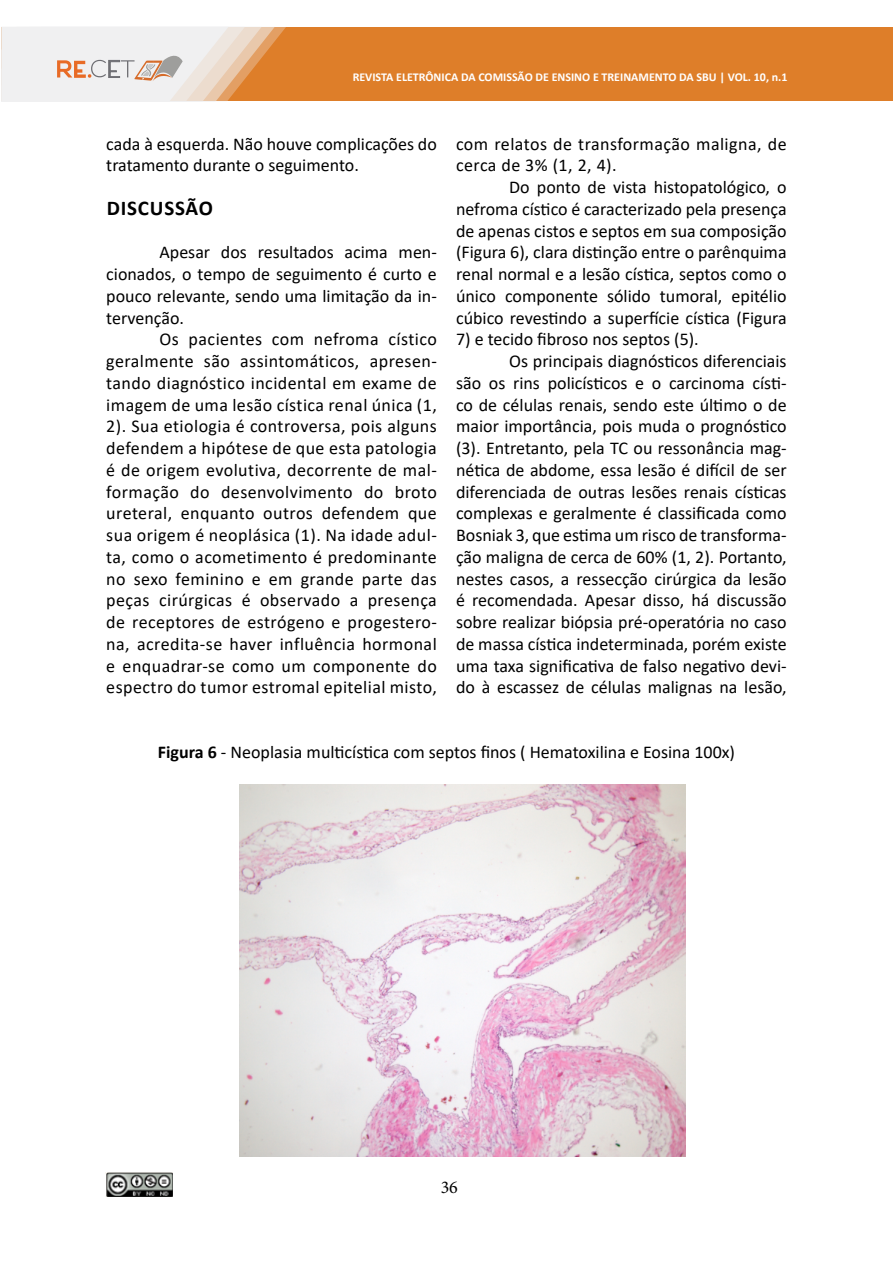
<style>
.page{position:relative;width:893px;height:1263px;background:#fff}
.page>*{position:absolute;margin:0;border:0;box-sizing:border-box;transform-origin:0 0}
.MARCADOR_1{font:700 21px "Calibri";letter-spacing:.04em;color:#000}
.TEXTO_BASE{font:18px/21.8px "Calibri";color:#000;text-align:justify}
.TITULO_IMAGEM{font:18px "Calibri";color:#000}
.TEXTO_BASE-2{font:18px/21.8px "Calibri";letter-spacing:.025em;color:#000}
.t1{font:18px "Minion Pro";color:#000}
.t2{font:700 12px "Calibri";color:#fff}
.s1{font-weight:700}
</style>
<div class="page">
<div style="left:1px;top:28px;width:892px;height:73px;background:#de7e29"></div>
<svg style="left:1px;top:27px;width:285px;height:74px;background:#ead9cb"></svg>
<img style="left:106px;top:1172px;width:67px;height:25px">
<img style="left:239px;top:784px;width:446px;height:373px">
<p class="t2" style="left:353px;top:69px;width:436px">REVISTA ELETRÔNICA DA COMISSÃO DE ENSINO E TREINAMENTO DA SBU | VOL. 10, n.1</p>
<p class="TEXTO_BASE" style="left:106px;top:132px;width:332px">cada à esquerda. Não houve complicações do tratamento durante o seguimento.</p>
<p class="MARCADOR_1" style="left:107px;top:193px;width:108px">DISCUSSÃO</p>
<p class="TEXTO_BASE" style="left:106px;top:241px;width:332px;text-indent:53px">Apesar dos resultados acima men&shy;cionados, o tempo de seguimento é curto e pouco relevante, sendo uma limitação da in&shy;tervenção.</p>
<p class="TEXTO_BASE" style="left:106px;top:328px;width:332px;text-indent:53px">Os pacientes com nefroma cístico geralmente são assintomáticos, apresen&shy;tando diagnóstico incidental em exame de imagem de uma lesão cística renal única (1, 2). Sua etiologia é controversa, pois alguns defendem a hipótese de que esta patologia é de origem evolutiva, decorrente de mal&shy;formação do desenvolvimento do broto ureteral, enquanto outros defendem que sua origem é neoplásica (1). Na idade adul&shy;ta, como o acometimento é predominante no sexo feminino e em grande parte das peças cirúrgicas é observado a presença de receptores de estrógeno e progestero&shy;na, acredita-se haver influência hormonal e enquadrar-se como um componente do espectro do tumor estromal epitelial misto,</p>
<p class="TEXTO_BASE-2" style="left:456px;top:132px;width:332px">com relatos de transformação maligna, de cerca de 3% (1, 2, 4).</p>
<p class="TEXTO_BASE" style="left:456px;top:176px;width:332px;text-indent:53px">Do ponto de vista histopatológico, o nefroma cístico é caracterizado pela presença de apenas cistos e septos em sua composição (Figura 6), clara distinção entre o parênquima renal normal e a lesão cística, septos como o único componente sólido tumoral, epitélio cúbico revestindo a superfície cística (Figura</p>
<p class="TEXTO_BASE" style="left:456px;top:328px;width:244px">7) e tecido fibroso nos septos (5).</p>
<p class="TEXTO_BASE" style="left:456px;top:350px;width:332px;text-indent:53px">Os principais diagnósticos diferenciais são os rins policísticos e o carcinoma císti&shy;co de células renais, sendo este último o de maior importância, pois muda o prognóstico (3). Entretanto, pela TC ou ressonância mag&shy;nética de abdome, essa lesão é difícil de ser diferenciada de outras lesões renais císticas complexas e geralmente é classificada como Bosniak 3, que estima um risco de transforma&shy;ção maligna de cerca de 60% (1, 2). Portanto, nestes casos, a ressecção cirúrgica da lesão é recomendada. Apesar disso, há discussão sobre realizar biópsia pré-operatória no caso de massa cística indeterminada, porém existe uma taxa significativa de falso negativo devi&shy;do à escassez de células malignas na lesão,</p>
<p class="TITULO_IMAGEM" style="left:158px;top:739px;width:579px"><span class="s1">Figura 6</span> - Neoplasia multicística com septos finos ( Hematoxilina e Eosina 100x)</p>
<p class="t1" style="left:441px;top:1175px;width:19px">36</p>
</div>
